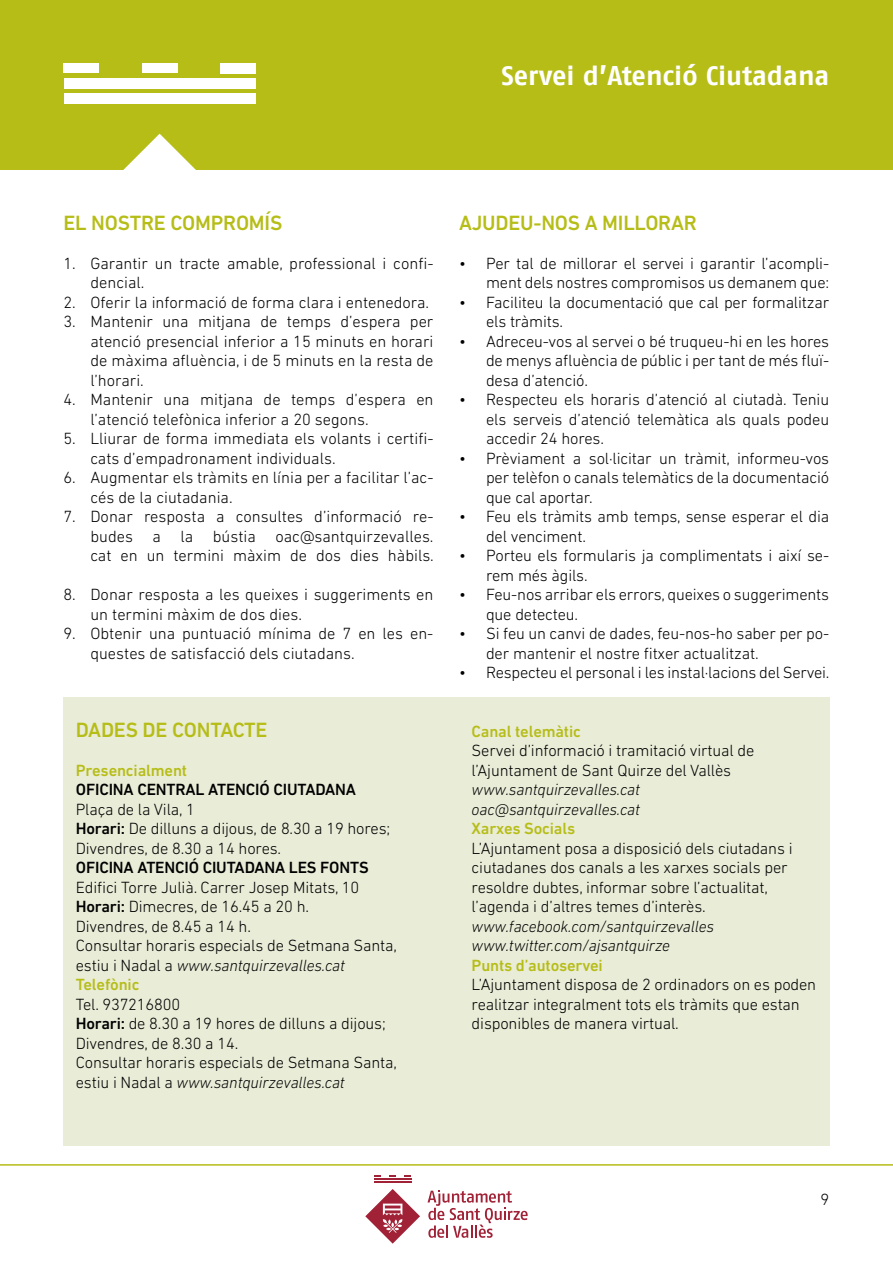
<style>
.page{position:relative;width:893px;height:1263px;background:#fff}
.page>*{position:absolute;margin:0;border:0;box-sizing:border-box;transform-origin:0 0}
.t1{font:27px "Fago SQ Bold";color:#fff}
.t2{font:500 21px "DIN Next LT Pro";letter-spacing:-.01em;color:#b6bd17}
.t3{font:300 16.5px/19.5px "DIN Next LT Pro";letter-spacing:-.01em;color:#000}
.t4{font:italic 300 16.5px/19.5px "DIN Next LT Pro";letter-spacing:-.01em;color:#000}
.t5{font:500 16.5px "DIN Next LT Pro";letter-spacing:-.01em;color:#000}
.t6{font:500 16.5px "DIN Next LT Pro";letter-spacing:-.01em;color:#b6bd17}
.s1{font-weight:500}
.s2{font-style:italic}
.s3{font-weight:500;color:#b6bd17}
</style>
<div class="page">
<div style="left:0;top:0;width:893px;height:170px;background:#b6bd17"></div>
<div style="left:142px;top:63px;width:35px;height:10px;background:#fff"></div>
<div style="left:64px;top:63px;width:35px;height:10px;background:#fff"></div>
<div style="left:220px;top:63px;width:35px;height:10px;background:#fff"></div>
<div style="left:64px;top:78px;width:191px;height:10px;background:#fff"></div>
<div style="left:64px;top:93px;width:191px;height:10px;background:#fff"></div>
<svg style="left:123px;top:134px;width:73px;height:36px"></svg>
<hr style="left:0;top:1164px;width:893px;height:2px;background:#b6bd17">
<svg style="left:428px;top:1190px;width:100px;height:48px"></svg>
<svg style="left:389px;top:1175px;width:7px;height:2px"></svg>
<svg style="left:374px;top:1175px;width:7px;height:2px"></svg>
<svg style="left:404px;top:1175px;width:7px;height:2px"></svg>
<hr style="left:374px;top:1178px;width:37px;height:2px;background:#a12236">
<hr style="left:374px;top:1181px;width:37px;height:2px;background:#a12236">
<svg style="left:365px;top:1189px;width:55px;height:55px"></svg>
<hr style="left:385px;top:1205px;width:15px;height:3px;background:#a12236">
<hr style="left:385px;top:1210px;width:15px;height:3px;background:#a12236">
<div style="left:63px;top:698px;width:766px;height:448px;background:#e9ecd7"></div>
<h1 class="t1" style="left:501px;top:59px;width:329px">Servei d’Atenció Ciutadana</h1>
<p class="t2" style="left:63px;top:210px;width:220px">EL NOSTRE COMPROMÍS</p>
<p class="t3" style="left:90px;top:253px;width:345px;text-indent:-27px">1. Garantir un tracte amable, professional i confi&shy;dencial.</p>
<p class="t3" style="left:63px;top:292px;width:367px">2. Oferir la informació de forma clara i entenedora.</p>
<p class="t3" style="left:90px;top:311px;width:345px;text-align:justify;text-indent:-27px">3. Mantenir una mitjana de temps d’espera per atenció presencial inferior a 15 minuts en horari de màxima afluència, i de 5 minuts en la resta de l’horari.</p>
<p class="t3" style="left:90px;top:389px;width:345px;text-indent:-27px">4. Mantenir una mitjana de temps d’espera en l’atenció telefònica inferior a 20 segons.</p>
<p class="t3" style="left:90px;top:428px;width:345px;text-indent:-27px">5. Lliurar de forma immediata els volants i certifi&shy;cats d’empadronament individuals.</p>
<p class="t3" style="left:90px;top:468px;width:345px;text-indent:-27px">6. Augmentar els tràmits en línia per a facilitar l’ac&shy;cés de la ciutadania.</p>
<p class="t3" style="left:90px;top:507px;width:345px;text-align:justify;text-indent:-27px">7. Donar resposta a consultes d’informació re&shy;budes a la bústia oac@santquirzevalles. cat en un termini màxim de dos dies hàbils.</p>
<p class="t3" style="left:90px;top:585px;width:345px;text-indent:-27px">8. Donar resposta a les queixes i suggeriments en un termini màxim de dos dies.</p>
<p class="t3" style="left:90px;top:624px;width:345px;text-indent:-27px">9. Obtenir una puntuació mínima de 7 en les en&shy;questes de satisfacció dels ciutadans.</p>
<p class="t2" style="left:76px;top:717px;width:193px">DADES DE CONTACTE</p>
<p class="t6" style="left:76px;top:760px;width:113px">Presencialment</p>
<p class="t5" style="left:76px;top:780px;width:282px">OFICINA CENTRAL ATENCIÓ CIUTADANA</p>
<p class="t3" style="left:76px;top:799px;width:316px">Plaça de la Vila, 1<br><span class="s1">Horari:</span> De dilluns a dijous, de 8.30 a 19 hores;<br>Divendres, de 8.30 a 14 hores.</p>
<p class="t5" style="left:76px;top:858px;width:294px">OFICINA ATENCIÓ CIUTADANA LES FONTS</p>
<p class="t3" style="left:76px;top:877px;width:323px">Edifici Torre Julià. Carrer Josep Mitats, 10<br><span class="s1">Horari:</span> Dimecres, de 16.45 a 20 h.<br>Divendres, de 8.45 a 14 h.<br>Consultar horaris especials de Setmana Santa, estiu i Nadal a <span class="s2">www.santquirzevalles.cat </span><span class="s3">Telefònic</span></p>
<p class="t3" style="left:76px;top:994px;width:323px">Tel. 937216800<br><span class="s1">Horari:</span> de 8.30 a 19 hores de dilluns a dijous; Divendres, de 8.30 a 14.<br>Consultar horaris especials de Setmana Santa, estiu i Nadal a <span class="s2">www.santquirzevalles.cat</span></p>
<p class="t2" style="left:459px;top:210px;width:239px">AJUDEU-NOS A MILLORAR</p>
<p class="t3" style="left:459px;top:253px;width:372px;text-align:right">• Per tal de millorar el servei i garantir l’acompli&shy;ment dels nostres compromisos us demanem que:</p>
<p class="t3" style="left:486px;top:292px;width:345px;text-indent:-27px">• Faciliteu la documentació que cal per formalitzar els tràmits.</p>
<p class="t3" style="left:486px;top:331px;width:345px;text-align:justify;text-indent:-27px">• Adreceu-vos al servei o bé truqueu-hi en les hores de menys afluència de públic i per tant de més fluï&shy;desa d’atenció.</p>
<p class="t3" style="left:486px;top:389px;width:345px;text-align:justify;text-indent:-27px">• Respecteu els horaris d’atenció al ciutadà. Teniu els serveis d’atenció telemàtica als quals podeu accedir 24 hores.</p>
<p class="t3" style="left:486px;top:448px;width:345px;text-align:justify;text-indent:-27px">• Prèviament a sol·licitar un tràmit, informeu-vos per telèfon o canals telemàtics de la documentació que cal aportar.</p>
<p class="t3" style="left:486px;top:507px;width:345px;text-indent:-27px">• Feu els tràmits amb temps, sense esperar el dia del venciment.</p>
<p class="t3" style="left:486px;top:546px;width:345px;text-indent:-27px">• Porteu els formularis ja complimentats i així se&shy;rem més àgils.</p>
<p class="t3" style="left:486px;top:585px;width:345px;text-indent:-27px">• Feu-nos arribar els errors, queixes o suggeriments que detecteu.</p>
<p class="t3" style="left:486px;top:624px;width:345px;text-indent:-27px">• Si feu un canvi de dades, feu-nos-ho saber per po&shy;der mantenir el nostre fitxer actualitzat.</p>
<p class="t3" style="left:459px;top:663px;width:372px">• Respecteu el personal i les instal·lacions del Servei.</p>
<p class="t6" style="left:472px;top:721px;width:111px">Canal telemàtic</p>
<p class="t3" style="left:472px;top:741px;width:284px">Servei d’informació i tramitació virtual de l’Ajuntament de Sant Quirze del Vallès</p>
<p class="t4" style="left:472px;top:780px;width:170px">www.santquirzevalles.cat oac@santquirzevalles.cat</p>
<p class="t6" style="left:472px;top:819px;width:105px">Xarxes Socials</p>
<p class="t3" style="left:472px;top:838px;width:322px">L’Ajuntament posa a disposició dels ciutadans i ciutadanes dos canals a les xarxes socials per resoldre dubtes, informar sobre l’actualitat, l’agenda i d’altres temes d’interès.</p>
<p class="t4" style="left:472px;top:916px;width:244px">www.facebook.com/santquirzevalles www.twitter.com/ajsantquirze</p>
<p class="t6" style="left:472px;top:955px;width:133px">Punts d’autoservei</p>
<p class="t3" style="left:472px;top:975px;width:346px">L’Ajuntament disposa de 2 ordinadors on es poden realitzar integralment tots els tràmits que estan disponibles de manera virtual.</p>
<p class="t3" style="left:820px;top:1189px;width:10px">9</p>
</div>
